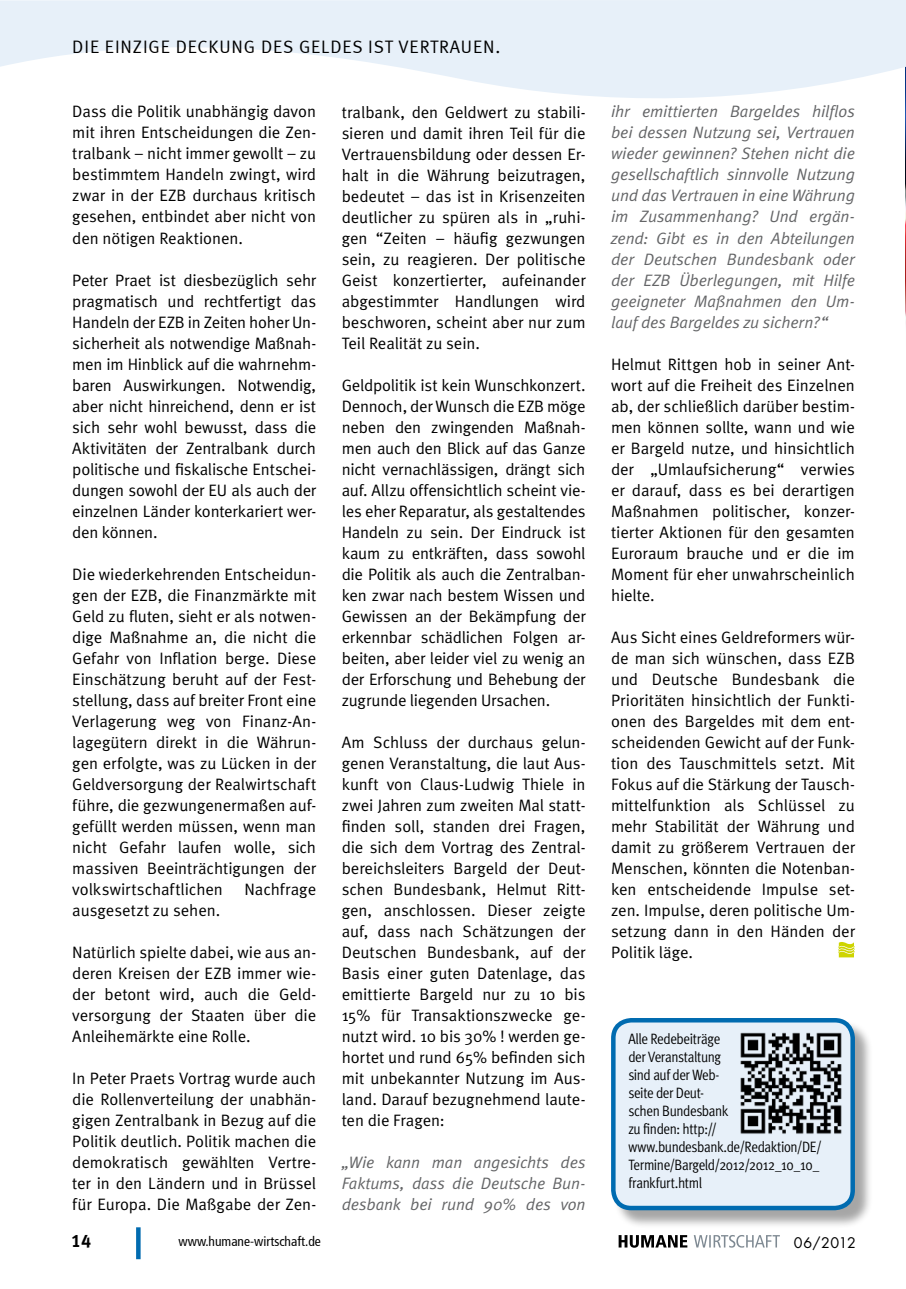
<style>
.page{position:relative;width:906px;height:1289px;background:#fff}
.page>*{position:absolute;margin:0;border:0;box-sizing:border-box;transform-origin:0 0}
.Kopfzeile_links{font:18px "Meta Normal LF";letter-spacing:.05em;color:#000}
.t1{font:18px "Meta Bold LF";color:#000}
.Fließtext_Meta_Norma{font:16.5px/21px "Meta Normal";letter-spacing:-.005em;color:#000;text-align:justify}
.Fließtext_Meta_Norma-2{font:italic 16.5px/21px "Meta Normal";letter-spacing:-.005em;color:#646567;text-align:justify}
.Fließtext_Meta_Norma-3{font:15px/18px "Meta Cond Normal";letter-spacing:-.025em;color:#000}
.t2{font:14.25px "Futura";letter-spacing:.005em;color:#000}
.t3{font:condensed 13.5px "Frutiger 57";color:#000}
</style>
<div class="page">
<img style="left:905px;top:106px;width:1px;height:218px">
<div style="left:136px;top:1227px;width:5px;height:32px;background:#006bb0"></div>
<svg style="left:618px;top:1235px;width:69px;height:12px"></svg>
<svg style="left:694px;top:1235px;width:86px;height:12px"></svg>
<svg style="left:838px;top:942px;width:17px;height:15px"></svg>
<div style="left:613px;top:1020px;width:260px;height:208px;background:#000;opacity:.35"></div>
<div style="left:613px;top:1020px;width:239px;height:187px;background:#e7f0f9;border-radius:18px"></div>
<div style="left:611px;top:1017px;width:244px;height:193px;border:4px solid #006bb0;border-radius:18px"></div>
<img style="left:740px;top:1032px;width:102px;height:102px">
<svg style="left:0;top:0;width:906px;height:106px;fill:#e7f0f9"></svg>
<p class="Kopfzeile_links" style="left:72px;top:36px;width:430px">DIE EINZIGE DECKUNG DES GELDES IST VERTRAUEN.</p>
<p class="Fließtext_Meta_Norma" style="left:72px;top:101px;width:245px">Dass die Politik unabhängig davon mit ihren Entscheidungen die Zen&shy;tralbank – nicht immer gewollt – zu bestimmtem Handeln zwingt, wird zwar in der EZB durchaus kritisch gesehen, entbindet aber nicht von den nötigen Reaktionen.</p>
<p class="Fließtext_Meta_Norma" style="left:72px;top:269px;width:245px">Peter Praet ist diesbezüglich sehr pragmatisch und rechtfertigt das Handeln der EZB in Zeiten hoher Un&shy;sicherheit als notwendige Maßnah&shy;men im Hinblick auf die wahrnehm&shy;baren Auswirkungen. Notwendig, aber nicht hinreichend, denn er ist sich sehr wohl bewusst, dass die Aktivitäten der Zentralbank durch politische und fiskalische Entschei&shy;dungen sowohl der EU als auch der einzelnen Länder konterkariert wer&shy;den können.</p>
<p class="Fließtext_Meta_Norma" style="left:72px;top:563px;width:245px">Die wiederkehrenden Entscheidun&shy;gen der EZB, die Finanzmärkte mit Geld zu fluten, sieht er als notwen&shy;dige Maßnahme an, die nicht die Gefahr von Inflation berge. Diese Einschätzung beruht auf der Fest&shy;stellung, dass auf breiter Front eine Verlagerung weg von Finanz-An&shy;lagegütern direkt in die Währun&shy;gen erfolgte, was zu Lücken in der Geldversorgung der Realwirtschaft führe, die gezwungenermaßen auf&shy;gefüllt werden müssen, wenn man nicht Gefahr laufen wolle, sich massiven Beeinträchtigungen der volkswirtschaftlichen</p>
<p class="Fließtext_Meta_Norma" style="left:244px;top:878px;width:73px">Nachfrage</p>
<p class="Fließtext_Meta_Norma" style="left:72px;top:899px;width:149px">ausgesetzt zu sehen.</p>
<p class="Fließtext_Meta_Norma" style="left:72px;top:941px;width:245px">Natürlich spielte dabei, wie aus an&shy;deren Kreisen der EZB immer wie&shy;der betont wird, auch die Geld&shy;versorgung der Staaten über die Anleihemärkte eine Rolle.</p>
<p class="Fließtext_Meta_Norma" style="left:72px;top:1067px;width:245px">In Peter Praets Vortrag wurde auch die Rollenverteilung der unabhän&shy;gigen Zentralbank in Bezug auf die Politik deutlich. Politik machen die demokratisch gewählten Vertre&shy;ter in den Ländern und in Brüssel für Europa. Die Maßgabe der Zen-</p>
<p class="Fließtext_Meta_Norma" style="left:342px;top:101px;width:245px">tralbank, den Geldwert zu stabili&shy;sieren und damit ihren Teil für die Vertrauensbildung oder dessen Er&shy;halt in die Währung beizutragen, bedeutet – das ist in Krisenzeiten deutlicher zu spüren als in „ruhi&shy;gen “Zeiten – häufig gezwungen sein, zu reagieren. Der politische Geist konzertierter, aufeinander abgestimmter Handlungen wird beschworen, scheint aber nur zum Teil Realität zu sein.</p>
<p class="Fließtext_Meta_Norma" style="left:342px;top:374px;width:245px">Geldpolitik ist kein Wunschkonzert.<br>Dennoch, der Wunsch die EZB möge neben den zwingenden Maßnah&shy;men auch den Blick auf das Ganze nicht vernachlässigen, drängt sich auf. Allzu offensichtlich scheint vie&shy;les eher Reparatur, als gestaltendes Handeln zu sein. Der Eindruck ist kaum zu entkräften, dass sowohl die Politik als auch die Zentralban&shy;ken zwar nach bestem Wissen und Gewissen an der Bekämpfung der erkennbar schädlichen Folgen ar&shy;beiten, aber leider viel zu wenig an der Erforschung und Behebung der zugrunde liegenden Ursachen.</p>
<p class="Fließtext_Meta_Norma" style="left:342px;top:731px;width:245px">Am Schluss der durchaus gelun&shy;genen Veranstaltung, die laut Aus&shy;kunft von Claus-Ludwig Thiele in zwei Jahren zum zweiten Mal statt&shy;finden soll, standen drei Fragen, die sich dem Vortrag des Zentral&shy;bereichsleiters Bargeld der Deut&shy;schen Bundesbank, Helmut Ritt&shy;gen, anschlossen. Dieser zeigte auf, dass nach Schätzungen der Deutschen Bundesbank, auf der Basis einer guten Datenlage, das emittierte Bargeld nur zu 10 bis 15% für Transaktionszwecke ge&shy;nutzt wird. 10 bis 30% ! werden ge&shy;hortet und rund 65% befinden sich mit unbekannter Nutzung im Aus&shy;land. Darauf bezugnehmend laute&shy;ten die Fragen:</p>
<p class="Fließtext_Meta_Norma-2" style="left:342px;top:1151px;width:245px">„Wie kann man angesichts des Faktums, dass die Deutsche Bun&shy;desbank bei rund 90% des von</p>
<p class="Fließtext_Meta_Norma-2" style="left:611px;top:101px;width:245px">ihr emittierten Bargeldes hilflos bei dessen Nutzung sei, Vertrauen wieder gewinnen? Stehen nicht die gesellschaftlich sinnvolle Nutzung und das Vertrauen in eine Währung im Zusammenhang? Und ergän&shy;zend: Gibt es in den Abteilungen der Deutschen Bundesbank oder der EZB Überlegungen, mit Hilfe geeigneter Maßnahmen den Um&shy;lauf des Bargeldes zu sichern?“</p>
<p class="Fließtext_Meta_Norma" style="left:611px;top:353px;width:245px">Helmut Rittgen hob in seiner Ant&shy;wort auf die Freiheit des Einzelnen ab, der schließlich darüber bestim&shy;men können sollte, wann und wie er Bargeld nutze, und hinsichtlich der „Umlaufsicherung“ verwies er darauf, dass es bei derartigen Maßnahmen politischer, konzer&shy;tierter Aktionen für den gesamten Euroraum brauche und er die im Moment für eher unwahrscheinlich hielte.</p>
<p class="Fließtext_Meta_Norma" style="left:611px;top:626px;width:245px">Aus Sicht eines Geldreformers wür&shy;de man sich wünschen, dass EZB und Deutsche Bundesbank die Prioritäten hinsichtlich der Funkti&shy;onen des Bargeldes mit dem ent&shy;scheidenden Gewicht auf der Funk&shy;tion des Tauschmittels setzt. Mit Fokus auf die Stärkung der Tausch&shy;mittelfunktion als Schlüssel zu mehr Stabilität der Währung und damit zu größerem Vertrauen der Menschen, könnten die Notenban&shy;ken entscheidende Impulse set&shy;zen. Impulse, deren politische Um&shy;setzung dann in den Händen der Politik läge.</p>
<p class="Fließtext_Meta_Norma-3" style="left:628px;top:1029px;width:195px">Alle Redebeiträge<br>der Veranstaltung<br>sind auf der Web-<br>seite der Deut-<br>schen Bundesbank<br>zu finden: http:// www.bundesbank.de/Redaktion/DE/<br>Termine/Bargeld/2012/2012_10_10_ frankfurt.html</p>
<p class="t1" style="left:71px;top:1230px;width:22px">14</p>
<p class="t3" style="left:179px;top:1233px;width:144px">www.humane-wirtschaft.de</p>
<p class="t2" style="left:794px;top:1233px;width:64px">06/2012</p>
</div>
